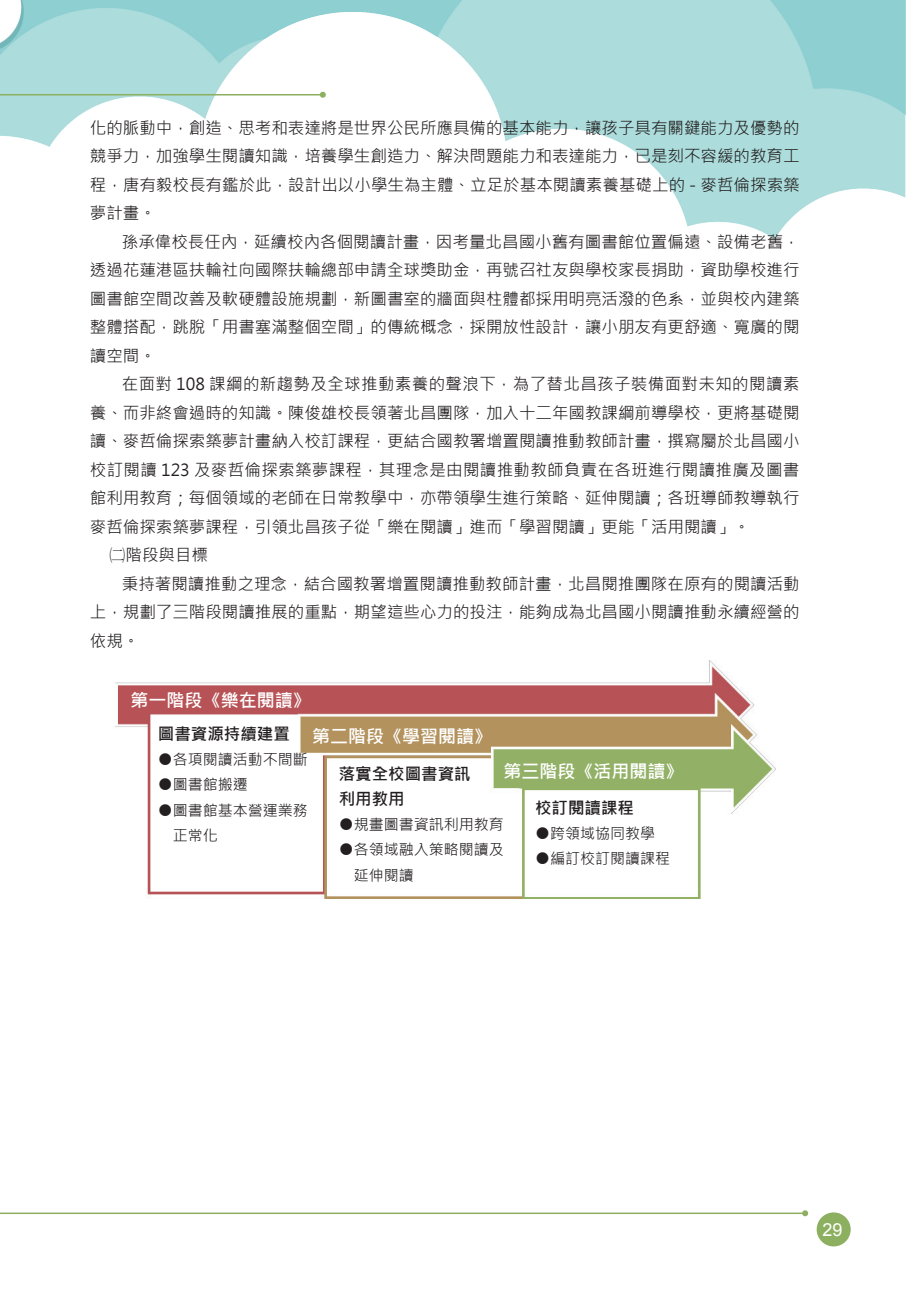
<style>
.page{position:relative;width:906px;height:1289px;background:#fff}
.page>*{position:absolute;margin:0;border:0;box-sizing:border-box;transform-origin:0 0}
.t1{font:700 18px "Microsoft Jheng Hei";color:#fff}
.t2{font:18px "Arial";color:#fff}
.t3{font:16.5px/28.5px "Microsoft Jheng Hei";color:#231f20;text-align:justify}
.t4{font:16.5px "Microsoft Jheng Hei";letter-spacing:.02em;color:#231f20}
.t5{font:16.5px "Microsoft Jheng Hei";letter-spacing:.025em;color:#231f20}
.t6{font:700 16.5px/25.5px "Microsoft Jheng Hei";color:#231f20}
.t7{font:15px/25.5px "Microsoft Jheng Hei";color:#231f20}
.s1{font-family:"MS Mincho"}
</style>
<div class="page">
<img style="left:0;top:0;width:906px;height:239px">
<div style="left:816px;top:1212px;width:34px;height:34px;background:#8cb060;border-radius:50%"></div>
<hr style="left:0;top:94px;width:323px;height:1px;background:#8cb060">
<svg style="left:320px;top:92px;width:6px;height:6px"></svg>
<hr style="left:0;top:1212px;width:805px;height:1px;background:#8cb060">
<svg style="left:802px;top:1210px;width:6px;height:6px"></svg>
<img style="left:115px;top:661px;width:660px;height:237px">
<p class="t3" style="left:90px;top:113px;width:711px">化的脈動中，創造、思考和表達將是世界公民所應具備的基本能力，讓孩子具有關鍵能力及優勢的競爭力，加強學生閱讀知識，培養學生創造力、解決問題能力和表達能力，已是刻不容緩的教育工程，唐有毅校長有鑑於此，設計出以小學生為主體、立足於基本閱讀素養基礎上的 - 麥哲倫探索築夢計畫。</p>
<p class="t3" style="left:90px;top:227px;width:711px;text-indent:32px">孫承偉校長任內，延續校內各個閱讀計畫，因考量北昌國小舊有圖書館位置偏遠、設備老舊，透過花蓮港區扶輪社向國際扶輪總部申請全球獎助金，再號召社友與學校家長捐助，資助學校進行圖書館空間改善及軟硬體設施規劃，新圖書室的牆面與柱體都採用明亮活潑的色系，並與校內建築整體搭配，跳脫「用書塞滿整個空間」的傳統概念，採開放性設計，讓小朋友有更舒適、寬廣的閱讀空間。</p>
<p class="t5" style="left:122px;top:374px;width:679px">在面對 108 課綱的新趨勢及全球推動素養的聲浪下，為了替北昌孩子裝備面對未知的閱讀素</p>
<p class="t3" style="left:90px;top:398px;width:711px">養、而非終會過時的知識。陳俊雄校長領著北昌團隊，加入十二年國教課綱前導學校，更將基礎閱</p>
<p class="t3" style="left:90px;top:427px;width:711px">讀、麥哲倫探索築夢計畫納入校訂課程，更結合國教署增置閱讀推動教師計畫，撰寫屬於北昌國小</p>
<p class="t4" style="left:90px;top:459px;width:711px">校訂閱讀 123 及麥哲倫探索築夢課程，其理念是由閱讀推動教師負責在各班進行閱讀推廣及圖書</p>
<p class="t3" style="left:90px;top:484px;width:711px">館利用教育；每個領域的老師在日常教學中，亦帶領學生進行策略、延伸閱讀；各班導師教導執行</p>
<p class="t3" style="left:90px;top:512px;width:661px">麥哲倫探索築夢課程，引領北昌孩子從「樂在閱讀」進而「學習閱讀」更能「活用閱讀」。</p>
<p class="t3" style="left:109px;top:541px;width:100px"><span class="s1">㈡</span>階段與目標</p>
<p class="t3" style="left:122px;top:569px;width:679px">秉持著閱讀推動之理念，結合國教署增置閱讀推動教師計畫，北昌閱推團隊在原有的閱讀活動</p>
<p class="t3" style="left:90px;top:598px;width:711px">上，規劃了三階段閱讀推展的重點，期望這些心力的投注，能夠成為北昌國小閱讀推動永續經營的</p>
<p class="t3" style="left:90px;top:626px;width:51px">依規。</p>
<p class="t1" style="left:131px;top:688px;width:181px">第一階段《樂在閱讀》</p>
<p class="t6" style="left:158px;top:721px;width:134px">圖書資源持續建置</p>
<p class="t7" style="left:158px;top:746px;width:152px">●各項閱讀活動不間斷</p>
<p class="t7" style="left:158px;top:772px;width:92px">●圖書館搬遷</p>
<p class="t7" style="left:158px;top:797px;width:152px">●圖書館基本營運業務　正常化</p>
<p class="t1" style="left:312px;top:725px;width:181px">第二階段《學習閱讀》</p>
<p class="t1" style="left:503px;top:759px;width:181px">第三階段《活用閱讀》</p>
<p class="t6" style="left:339px;top:761px;width:133px">落實全校圖書資訊利用教用</p>
<p class="t7" style="left:339px;top:811px;width:166px">●規畫圖書資訊利用教育</p>
<p class="t7" style="left:339px;top:836px;width:166px">●各領域融入策略閱讀及　延伸閱讀</p>
<p class="t6" style="left:535px;top:795px;width:100px">校訂閱讀課程</p>
<p class="t7" style="left:535px;top:820px;width:121px">●跨領域協同教學</p>
<p class="t7" style="left:535px;top:845px;width:136px">●編訂校訂閱讀課程</p>
<p class="t2" style="left:822px;top:1217px;width:22px">29</p>
</div>
